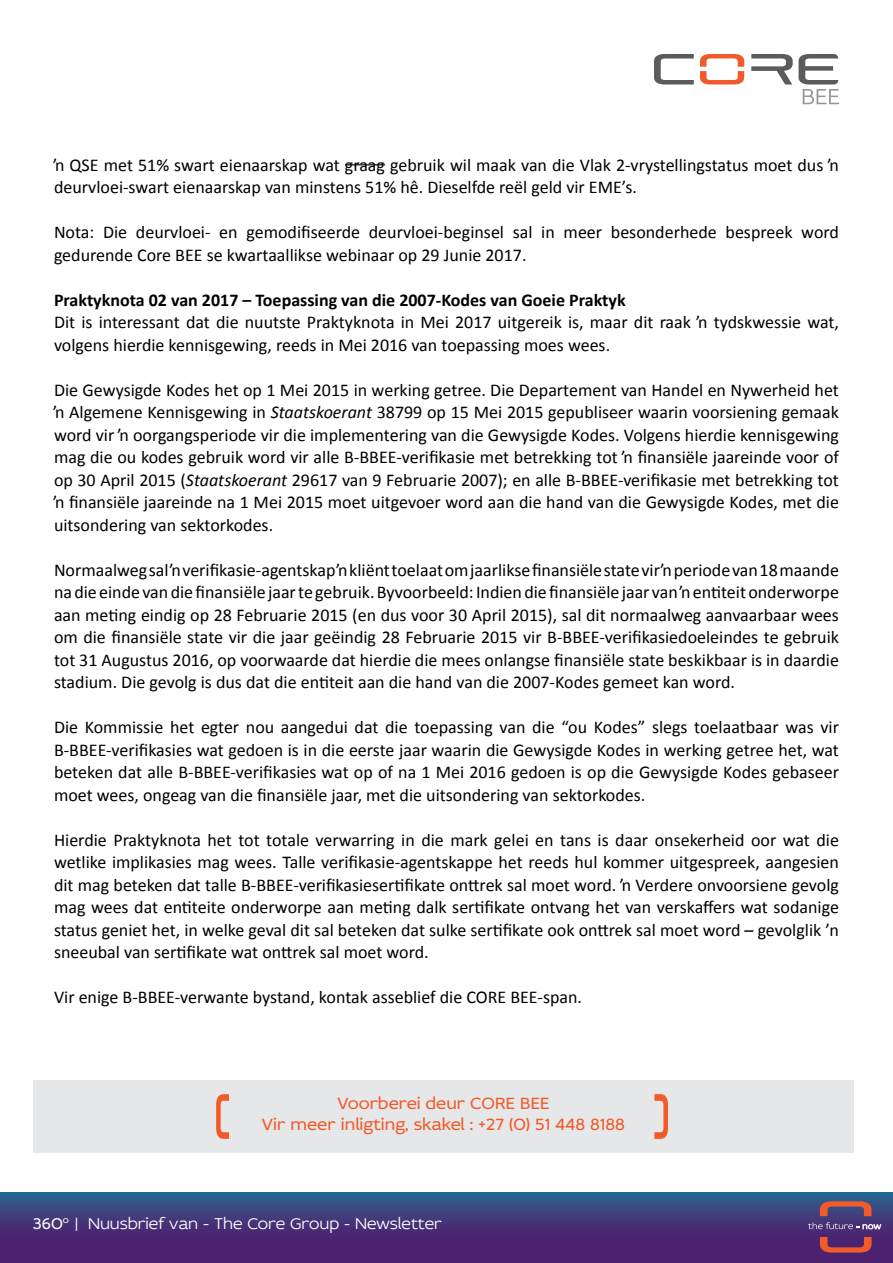
<style>
.page{position:relative;width:893px;height:1263px;background:#fff}
.page>*{position:absolute;margin:0;border:0;box-sizing:border-box;transform-origin:0 0}
.t1{font:18px/22.5px "Calibri";color:#000;text-align:justify}
.t2{font:700 18px "Calibri";color:#000}
.t3{font:17.25px/20.9px "Idealist Sans";color:#f15a29;text-align:center}
.t4{font:300 16.5px "Idealist Sans";color:#fff}
.s1{font-style:italic}
.s2{font-weight:400}
</style>
<div class="page">
<svg style="left:0;top:1193px;width:893px;height:70px;background:#423579"></svg>
<svg style="left:808px;top:1222px;width:73px;height:7px"></svg>
<svg style="left:820px;top:1201px;width:52px;height:15px"></svg>
<svg style="left:820px;top:1237px;width:52px;height:15px"></svg>
<div style="left:33px;top:1080px;width:821px;height:73px;background:#e6e7e8"></div>
<svg style="left:216px;top:1094px;width:13px;height:45px"></svg>
<svg style="left:654px;top:1094px;width:14px;height:45px"></svg>
<svg style="left:654px;top:54px;width:40px;height:31px"></svg>
<svg style="left:700px;top:54px;width:44px;height:31px"></svg>
<svg style="left:751px;top:54px;width:88px;height:50px"></svg>
<hr style="left:345px;top:164px;width:40px;height:1px;background:#000">
<p class="t1" style="left:54px;top:154px;width:786px">ŉ QSE met 51% swart eienaarskap wat graag gebruik wil maak van die Vlak 2-vrystellingstatus moet dus ŉ deurvloei-swart eienaarskap van minstens 51% hê. Dieselfde reël geld vir EME’s.</p>
<p class="t1" style="left:54px;top:221px;width:786px">Nota: Die deurvloei- en gemodifiseerde deurvloei-beginsel sal in meer besonderhede bespreek word gedurende Core BEE se kwartaallikse webinaar op 29 Junie 2017.</p>
<p class="t2" style="left:54px;top:288px;width:573px">Praktyknota 02 van 2017 – Toepassing van die 2007-Kodes van Goeie Praktyk</p>
<p class="t1" style="left:54px;top:311px;width:786px">Dit is interessant dat die nuutste Praktyknota in Mei 2017 uitgereik is, maar dit raak ŉ tydskwessie wat, volgens hierdie kennisgewing, reeds in Mei 2016 van toepassing moes wees.</p>
<p class="t1" style="left:54px;top:379px;width:786px">Die Gewysigde Kodes het op 1 Mei 2015 in werking getree. Die Departement van Handel en Nywerheid het ŉ Algemene Kennisgewing in <span class="s1">Staatskoerant</span> 38799 op 15 Mei 2015 gepubliseer waarin voorsiening gemaak word vir ŉ oorgangsperiode vir die implementering van die Gewysigde Kodes. Volgens hierdie kennisgewing mag die ou kodes gebruik word vir alle B-BBEE-verifikasie met betrekking tot ŉ finansiële jaareinde voor of op 30 April 2015 (<span class="s1">Staatskoerant</span> 29617 van 9 Februarie 2007); en alle B-BBEE-verifikasie met betrekking tot ŉ finansiële jaareinde na 1 Mei 2015 moet uitgevoer word aan die hand van die Gewysigde Kodes, met die uitsondering van sektorkodes.</p>
<p class="t1" style="left:54px;top:559px;width:786px">Normaalweg sal ŉ verifikasie-agentskap ŉ kliënt toelaat om jaarlikse finansiële state vir ŉ periode van 18 maande na die einde van die finansiële jaar te gebruik. Byvoorbeeld: Indien die finansiële jaar van ŉ entiteit onderworpe aan meting eindig op 28 Februarie 2015 (en dus voor 30 April 2015), sal dit normaalweg aanvaarbaar wees om die finansiële state vir die jaar geëindig 28 Februarie 2015 vir B-BBEE-verifikasiedoeleindes te gebruik tot 31 Augustus 2016, op voorwaarde dat hierdie die mees onlangse finansiële state beskikbaar is in daardie stadium. Die gevolg is dus dat die entiteit aan die hand van die 2007-Kodes gemeet kan word.</p>
<p class="t1" style="left:54px;top:716px;width:786px">Die Kommissie het egter nou aangedui dat die toepassing van die “ou Kodes” slegs toelaatbaar was vir B-BBEE-verifikasies wat gedoen is in die eerste jaar waarin die Gewysigde Kodes in werking getree het, wat beteken dat alle B-BBEE-verifikasies wat op of na 1 Mei 2016 gedoen is op die Gewysigde Kodes gebaseer moet wees, ongeag van die finansiële jaar, met die uitsondering van sektorkodes.</p>
<p class="t1" style="left:54px;top:829px;width:786px">Hierdie Praktyknota het tot totale verwarring in die mark gelei en tans is daar onsekerheid oor wat die wetlike implikasies mag wees. Talle verifikasie-agentskappe het reeds hul kommer uitgespreek, aangesien dit mag beteken dat talle B-BBEE-verifikasiesertifikate onttrek sal moet word. ŉ Verdere onvoorsiene gevolg mag wees dat entiteite onderworpe aan meting dalk sertifikate ontvang het van verskaffers wat sodanige status geniet het, in welke geval dit sal beteken dat sulke sertifikate ook onttrek sal moet word – gevolglik ’n sneeubal van sertifikate wat onttrek sal moet word.</p>
<p class="t1" style="left:54px;top:986px;width:530px">Vir enige B-BBEE-verwante bystand, kontak asseblief die CORE BEE-span.</p>
<p class="t3" style="left:262px;top:1093px;width:365px">Voorberei deur CORE BEE<br>Vir meer inligting, skakel : +27 (0) 51 448 8188</p>
<p class="t4" style="left:33px;top:1212px;width:411px"><span class="s2">360</span><sup>o</sup> | Nuusbrief van - The Core Group - Newsletter</p>
</div>
